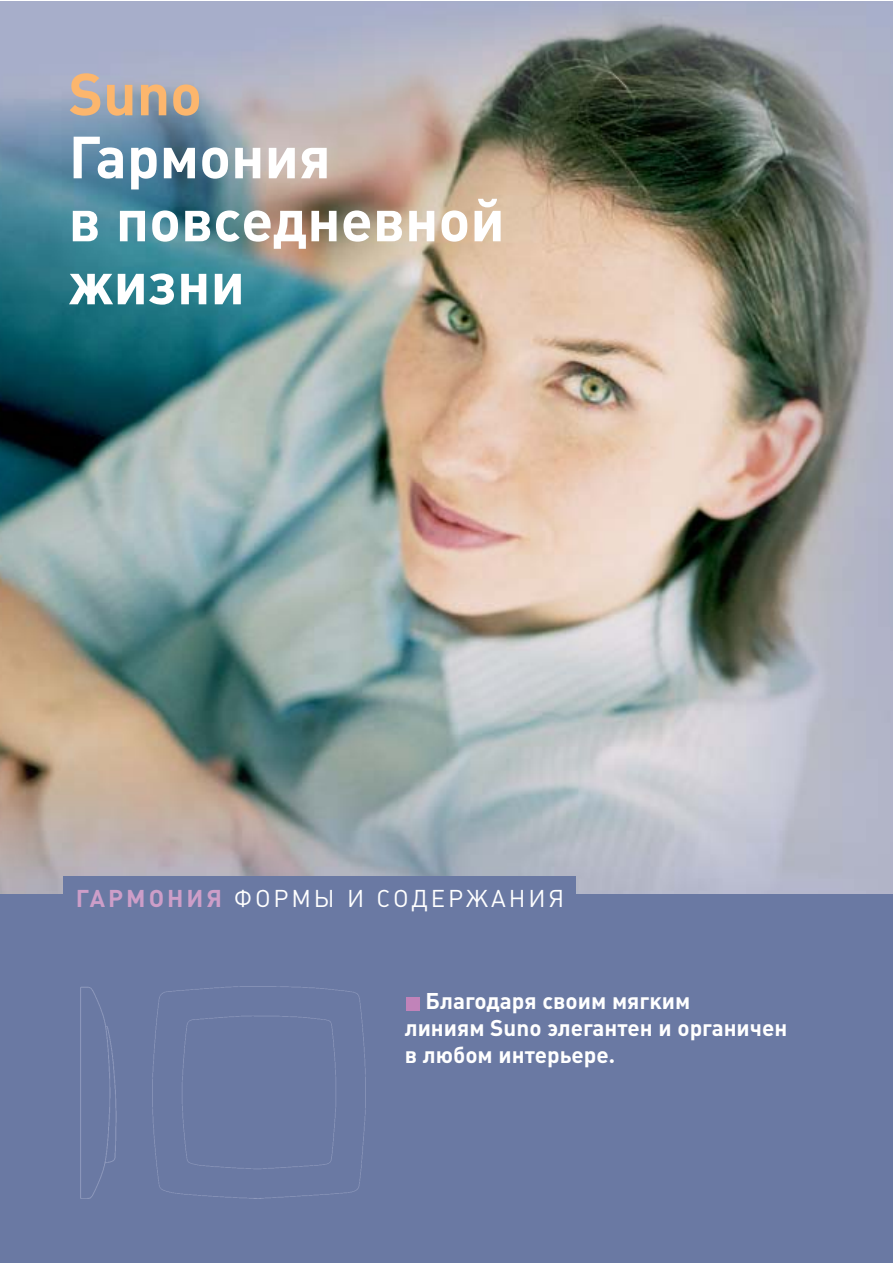
<style>
.page{position:relative;width:893px;height:1263px;background:#fff}
.page>*{position:absolute;margin:0;border:0;box-sizing:border-box;transform-origin:0 0}
.t1{font:700 58.5px/63px "Plumb";color:#fff}
.t2{font:700 58.5px "Plumb";color:#fcb66d}
.t3{font:24px "Plumb";letter-spacing:.12em;color:#fff}
.t4{font:700 22.5px/27px "Plumb";color:#fff}
.s1{font-weight:700;color:#cd9ec8}
</style>
<div class="page">
<img style="left:0;top:2px;width:892px;height:892px">
<div style="left:0;top:894px;width:892px;height:369px;background:#6a79a3"></div>
<div style="left:64px;top:876px;width:512px;height:21px;background:#6a79a3"></div>
<img style="left:152px;top:987px;width:213px;height:211px">
<img style="left:80px;top:987px;width:37px;height:212px">
<div style="left:406px;top:997px;width:13px;height:13px;background:#c183b9"></div>
<h1 class="t2" style="left:69px;top:74px;width:135px">Suno</h1>
<h1 class="t1" style="left:69px;top:133px;width:437px">Гармония<br>в повседневной жизни</h1>
<p class="t3" style="left:76px;top:890px;width:490px"><span class="s1">ГАРМОНИЯ</span> ФОРМЫ И СОДЕРЖАНИЯ</p>
<p class="t4" style="left:404px;top:990px;width:384px;text-indent:21px">Благодаря своим мягким<br>линиям Suno элегантен и органичен в любом интерьере.</p>
</div>
